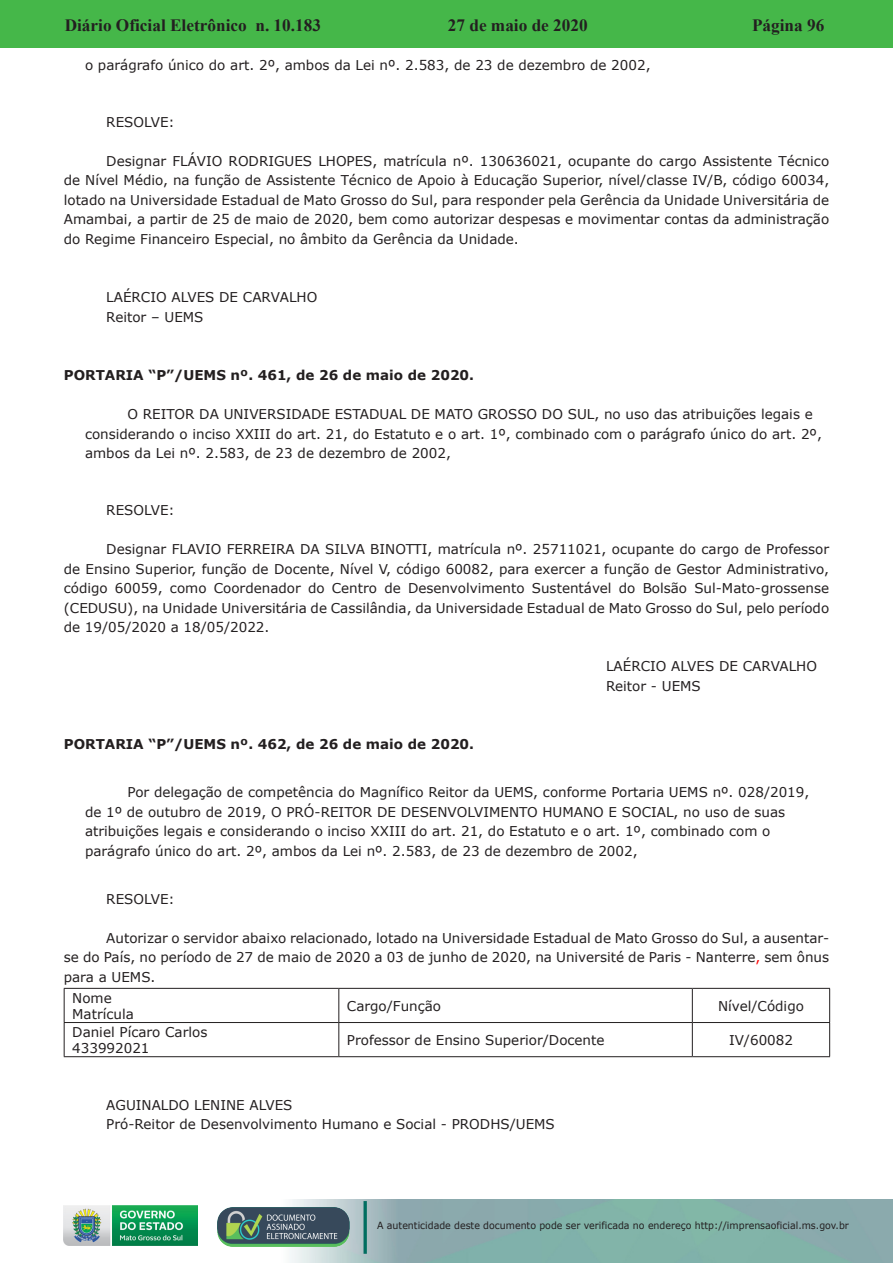
<style>
.page{position:relative;width:893px;height:1263px;background:#fff}
.page>*{position:absolute;margin:0;border:0;box-sizing:border-box;transform-origin:0 0}
.t1{font:700 17.25px "Times New Roman";color:#231f20}
.Body_Text_Indent_2{font:13.5px/19.5px "Verdana";color:#231f20;text-align:justify}
.Body_Text_Indent{font:13.5px/19.5px "Verdana";color:#231f20}
.t2{font:700 13.5px "Verdana";color:#231f20}
.Texto_em_bloco1{font:13.5px "Verdana";color:#231f20}
.Recuo_de_corpo_de_te{font:13.5px "Verdana";color:#231f20}
.t3{font:9.9px "Verdana";color:#231f20;scale:.95 1}
.s1{color:#f00}
</style>
<div class="page">
<div style="left:0;top:0;width:893px;height:48px;background:#45b749"></div>
<img style="left:63px;top:1199px;width:830px;height:64px">
<img style="left:364px;top:1202px;width:2px;height:51px">
<img style="left:218px;top:1207px;width:132px;height:39px">
<img style="left:64px;top:1205px;width:134px;height:41px">
<hr style="left:64px;top:988px;width:275px;height:1px;background:#231f20">
<hr style="left:339px;top:988px;width:353px;height:1px;background:#231f20">
<hr style="left:692px;top:988px;width:138px;height:1px;background:#231f20">
<hr style="left:64px;top:1022px;width:275px;height:1px;background:#231f20">
<hr style="left:339px;top:1022px;width:353px;height:1px;background:#231f20">
<hr style="left:692px;top:1022px;width:138px;height:1px;background:#231f20">
<hr style="left:64px;top:1056px;width:275px;height:1px;background:#231f20">
<hr style="left:339px;top:1056px;width:353px;height:1px;background:#231f20">
<hr style="left:692px;top:1056px;width:138px;height:1px;background:#231f20">
<hr style="left:64px;top:989px;width:1px;height:33px;background:#231f20">
<hr style="left:64px;top:1023px;width:1px;height:33px;background:#231f20">
<hr style="left:338px;top:989px;width:1px;height:33px;background:#231f20">
<hr style="left:692px;top:989px;width:1px;height:33px;background:#231f20">
<hr style="left:829px;top:989px;width:1px;height:33px;background:#231f20">
<hr style="left:338px;top:1023px;width:1px;height:33px;background:#231f20">
<hr style="left:692px;top:1023px;width:1px;height:33px;background:#231f20">
<hr style="left:829px;top:1023px;width:1px;height:33px;background:#231f20">
<p class="t1" style="left:65px;top:13px;width:258px">Diário Oficial Eletrônico n. 10.183</p>
<p class="t1" style="left:448px;top:13px;width:141px">27 de maio de 2020</p>
<p class="t1" style="left:752px;top:13px;width:74px">Página 96</p>
<p class="Body_Text_Indent" style="left:85px;top:55px;width:567px">o parágrafo único do art. 2º, ambos da Lei nº. 2.583, de 23 de dezembro de 2002,</p>
<p class="Body_Text_Indent_2" style="left:106px;top:112px;width:70px">RESOLVE:</p>
<p class="Body_Text_Indent_2" style="left:64px;top:151px;width:767px;text-indent:43px">Designar FLÁVIO RODRIGUES LHOPES, matrícula nº. 130636021, ocupante do cargo Assistente Técnico de Nível Médio, na função de Assistente Técnico de Apoio à Educação Superior, nível/classe IV/B, código 60034, lotado na Universidade Estadual de Mato Grosso do Sul, para responder pela Gerência da Unidade Universitária de Amambai, a partir de 25 de maio de 2020, bem como autorizar despesas e movimentar contas da administração do Regime Financeiro Especial, no âmbito da Gerência da Unidade.</p>
<p class="Body_Text_Indent_2" style="left:106px;top:288px;width:212px">LAÉRCIO ALVES DE CARVALHO</p>
<p class="Body_Text_Indent_2" style="left:106px;top:307px;width:99px">Reitor – UEMS</p>
<p class="t2" style="left:64px;top:366px;width:412px">PORTARIA “P”/UEMS nº. 461, de 26 de maio de 2020.</p>
<p class="Body_Text_Indent" style="left:85px;top:405px;width:738px;text-indent:43px">O REITOR DA UNIVERSIDADE ESTADUAL DE MATO GROSSO DO SUL, no uso das atribuições legais e considerando o inciso XXIII do art. 21, do Estatuto e o art. 1º, combinado com o parágrafo único do art. 2º, ambos da Lei nº. 2.583, de 23 de dezembro de 2002,</p>
<p class="Recuo_de_corpo_de_te" style="left:106px;top:501px;width:70px">RESOLVE:</p>
<p class="Body_Text_Indent_2" style="left:64px;top:540px;width:767px;text-indent:43px">Designar FLAVIO FERREIRA DA SILVA BINOTTI, matrícula nº. 25711021, ocupante do cargo de Professor de Ensino Superior, função de Docente, Nível V, código 60082, para exercer a função de Gestor Administrativo, código 60059, como Coordenador do Centro de Desenvolvimento Sustentável do Bolsão Sul-Mato-grossense (CEDUSU), na Unidade Universitária de Cassilândia, da Universidade Estadual de Mato Grosso do Sul, pelo período de 19/05/2020 a 18/05/2022.</p>
<p class="Recuo_de_corpo_de_te" style="left:606px;top:657px;width:212px">LAÉRCIO ALVES DE CARVALHO</p>
<p class="Recuo_de_corpo_de_te" style="left:606px;top:677px;width:96px">Reitor - UEMS</p>
<p class="t2" style="left:64px;top:735px;width:412px">PORTARIA “P”/UEMS nº. 462, de 26 de maio de 2020.</p>
<p class="Body_Text_Indent" style="left:85px;top:783px;width:726px;text-indent:43px">Por delegação de competência do Magnífico Reitor da UEMS, conforme Portaria UEMS nº. 028/2019, de 1º de outubro de 2019, O PRÓ-REITOR DE DESENVOLVIMENTO HUMANO E SOCIAL, no uso de suas atribuições legais e considerando o inciso XXIII do art. 21, do Estatuto e o art. 1º, combinado com o parágrafo único do art. 2º, ambos da Lei nº. 2.583, de 23 de dezembro de 2002,</p>
<p class="Body_Text_Indent_2" style="left:106px;top:889px;width:70px">RESOLVE:</p>
<p class="Body_Text_Indent_2" style="left:64px;top:928px;width:767px;text-indent:43px">Autorizar o servidor abaixo relacionado, lotado na Universidade Estadual de Mato Grosso do Sul, a ausentar&shy;se do País, no período de 27 de maio de 2020 a 03 de junho de 2020, na Université de Paris - Nanterre<span class="s1">,</span> sem ônus para a UEMS.</p>
<p class="Texto_em_bloco1" style="left:72px;top:988px;width:41px">Nome</p>
<p class="Texto_em_bloco1" style="left:72px;top:1004px;width:63px">Matrícula</p>
<p class="Texto_em_bloco1" style="left:347px;top:996px;width:96px">Cargo/Função</p>
<p class="Body_Text_Indent_2" style="left:718px;top:996px;width:87px">Nível/Código</p>
<p class="Body_Text_Indent_2" style="left:72px;top:1022px;width:137px">Daniel Pícaro Carlos</p>
<p class="Body_Text_Indent_2" style="left:72px;top:1038px;width:79px">433992021</p>
<p class="Texto_em_bloco1" style="left:347px;top:1030px;width:259px">Professor de Ensino Superior/Docente</p>
<p class="Texto_em_bloco1" style="left:729px;top:1030px;width:65px">IV/60082</p>
<p class="Body_Text_Indent_2" style="left:106px;top:1095px;width:188px">AGUINALDO LENINE ALVES</p>
<p class="Body_Text_Indent_2" style="left:106px;top:1114px;width:450px">Pró-Reitor de Desenvolvimento Humano e Social - PRODHS/UEMS</p>
<p class="t3" style="left:377px;top:1219px;width:498px">A autenticidade deste documento pode ser verificada no endereço http://imprensaoficial.ms.gov.br</p>
</div>
